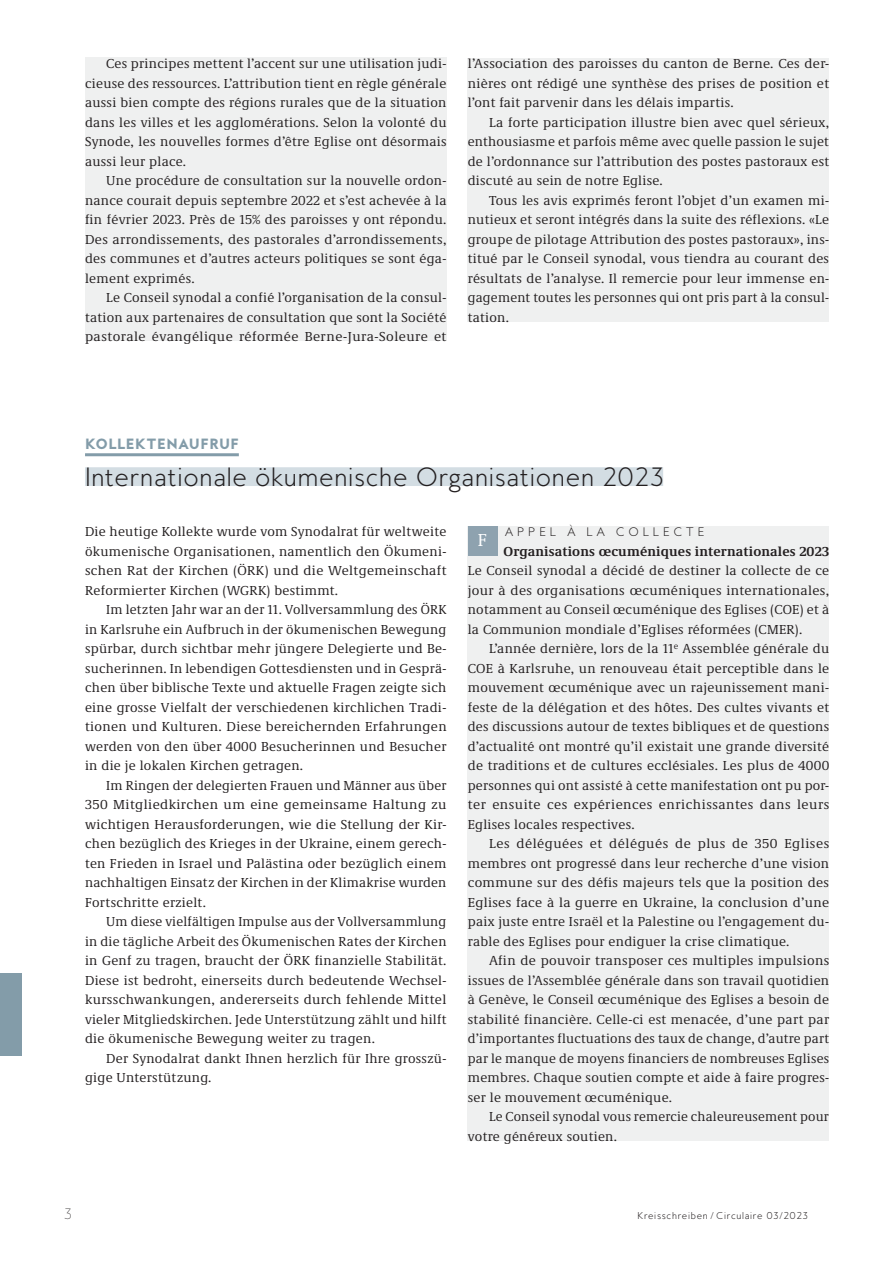
<style>
.page{position:relative;width:893px;height:1263px;background:#fff}
.page>*{position:absolute;margin:0;border:0;box-sizing:border-box;transform-origin:0 0}
._4_titel_16pt{font:300 24px "MB Empire";letter-spacing:.03em;color:#231f20}
._1_text_dt_block{font:18px "Demos Next Pro";color:#fff}
._4_text_fr_block_ein{font:13.5px/19.5px "Demos Next Pro";letter-spacing:.02em;color:#231f20;text-align:justify}
._4_text_dt_block_ein{font:13.5px/19.5px "Demos Next Pro";letter-spacing:.02em;color:#231f20;text-align:justify}
._4_text_fr_block{font:13.5px/19.5px "Demos Next Pro";letter-spacing:.02em;color:#231f20;text-align:justify}
._4_text_dt_block{font:13.5px/19.5px "Demos Next Pro";letter-spacing:.02em;color:#231f20;text-align:justify}
._4_zwischentitel{font:700 13.5px "Demos Next Pro";letter-spacing:.01em;color:#231f20}
._4_spitzmarke_9_13{font:800 13.5px "MB Empire";letter-spacing:.03em;color:#839ca9}
.t1{font:100 13.5px "MB Empire";color:#231f20}
._4_spitzmarke_klein{font:300 11.25px "MB Empire";letter-spacing:.34em;color:#231f20}
.t2{font:300 9px "MB Empire";letter-spacing:.08em;color:#231f20}
</style>
<div class="page">
<div style="left:85px;top:58px;width:361px;height:283px;background:#eff0f0"></div>
<div style="left:468px;top:58px;width:361px;height:264px;background:#eff0f0"></div>
<hr style="left:85px;top:453px;width:154px;height:3px;background:#839ca9">
<div style="left:85px;top:467px;width:578px;height:19px;background:#d3dde3"></div>
<div style="left:468px;top:526px;width:361px;height:615px;background:#eff0f0"></div>
<div style="left:468px;top:526px;width:29px;height:29px;background:#8ea2af"></div>
<div style="left:0;top:974px;width:21px;height:82px;background:#839ca9"></div>
<p class="_4_text_fr_block_ein" style="left:85px;top:53px;width:363px;text-indent:21px">Ces principes mettent l’accent sur une utilisation judi&shy;cieuse des ressources. L’attribution tient en règle générale aussi bien compte des régions rurales que de la situation dans les villes et les agglomérations. Selon la volonté du Synode, les nouvelles formes d’être Eglise ont désormais aussi leur place.</p>
<p class="_4_text_fr_block_ein" style="left:85px;top:170px;width:363px;text-indent:21px">Une procédure de consultation sur la nouvelle ordon&shy;nance courait depuis septembre 2022 et s’est achevée à la fin février 2023. Près de 15% des paroisses y ont répondu.<br>Des arrondissements, des pastorales d’arrondissements, des communes et d’autres acteurs politiques se sont éga&shy;lement exprimés.</p>
<p class="_4_text_fr_block_ein" style="left:85px;top:287px;width:363px;text-indent:21px">Le Conseil synodal a confié l’organisation de la consul&shy;tation aux partenaires de consultation que sont la Société pastorale évangélique réformée Berne-Jura-Soleure et</p>
<p class="_4_text_fr_block_ein" style="left:468px;top:53px;width:363px">l’Association des paroisses du canton de Berne. Ces der&shy;nières ont rédigé une synthèse des prises de position et l’ont fait parvenir dans les délais impartis.</p>
<p class="_4_text_fr_block_ein" style="left:468px;top:112px;width:363px;text-indent:21px">La forte participation illustre bien avec quel sérieux, enthousiasme et parfois même avec quelle passion le sujet de l’ordonnance sur l’attribution des postes pastoraux est discuté au sein de notre Eglise.</p>
<p class="_4_text_fr_block_ein" style="left:468px;top:190px;width:363px;text-indent:21px">Tous les avis exprimés feront l’objet d’un examen mi&shy;nutieux et seront intégrés dans la suite des réflexions. «Le groupe de pilotage Attribution des postes pastoraux», ins&shy;titué par le Conseil synodal, vous tiendra au courant des résultats de l’analyse. Il remercie pour leur immense en&shy;gagement toutes les personnes qui ont pris part à la consul&shy;tation.</p>
<p class="_4_spitzmarke_9_13" style="left:85px;top:435px;width:156px">KOLLEKTENAUFRUF</p>
<p class="_4_titel_16pt" style="left:85px;top:461px;width:580px">Internationale ökumenische Organisationen 2023</p>
<p class="_4_text_dt_block" style="left:85px;top:521px;width:363px">Die heutige Kollekte wurde vom Synodalrat für weltweite ökumenische Organisationen, namentlich den Ökumeni&shy;schen Rat der Kirchen (ÖRK) und die Weltgemeinschaft Reformierter Kirchen (WGRK) bestimmt.</p>
<p class="_4_text_dt_block_ein" style="left:85px;top:599px;width:363px;text-indent:21px">Im letzten Jahr war an der 11. Vollversammlung des ÖRK in Karlsruhe ein Aufbruch in der ökumenischen Bewegung spürbar, durch sichtbar mehr jüngere Delegierte und Be&shy;sucherinnen. In lebendigen Gottesdiensten und in Gesprä&shy;chen über biblische Texte und aktuelle Fragen zeigte sich eine grosse Vielfalt der verschiedenen kirchlichen Tradi&shy;tionen und Kulturen. Diese bereichernden Erfahrungen werden von den über 4000 Besucherinnen und Besucher in die je lokalen Kirchen getragen.</p>
<p class="_4_text_dt_block_ein" style="left:85px;top:775px;width:363px;text-indent:21px">Im Ringen der delegierten Frauen und Männer aus über 350 Mitgliedkirchen um eine gemeinsame Haltung zu wichtigen Herausforderungen, wie die Stellung der Kir&shy;chen bezüglich des Krieges in der Ukraine, einem gerech&shy;ten Frieden in Israel und Palästina oder bezüglich einem nachhaltigen Einsatz der Kirchen in der Klimakrise wurden Fortschritte erzielt.</p>
<p class="_4_text_dt_block_ein" style="left:85px;top:911px;width:363px;text-indent:21px">Um diese vielfältigen Impulse aus der Vollversammlung in die tägliche Arbeit des Ökumenischen Rates der Kirchen in Genf zu tragen, braucht der ÖRK finanzielle Stabilität.<br>Diese ist bedroht, einerseits durch bedeutende Wechsel&shy;kursschwankungen, andererseits durch fehlende Mittel vieler Mitgliedskirchen. Jede Unterstützung zählt und hilft die ökumenische Bewegung weiter zu tragen.</p>
<p class="_4_text_dt_block_ein" style="left:85px;top:1048px;width:363px;text-indent:21px">Der Synodalrat dankt Ihnen herzlich für Ihre grosszü&shy;gige Unterstützung.</p>
<p class="_4_spitzmarke_klein" style="left:505px;top:525px;width:201px">APPEL À LA COLLECTE</p>
<p class="_4_zwischentitel" style="left:504px;top:541px;width:327px">Organisations œcuméniques internationales 2023</p>
<p class="_4_text_fr_block" style="left:468px;top:560px;width:363px">Le Conseil synodal a décidé de destiner la collecte de ce jour à des organisations œcuméniques internationales, notamment au Conseil œcuménique des Eglises (COE) et à la Communion mondiale d’Eglises réformées (CMER).</p>
<p class="_4_text_fr_block_ein" style="left:468px;top:638px;width:363px;text-indent:21px">L’année dernière, lors de la 11<sup>e</sup> Assemblée générale du COE à Karlsruhe, un renouveau était perceptible dans le mouvement œcuménique avec un rajeunissement mani&shy;feste de la délégation et des hôtes. Des cultes vivants et des discussions autour de textes bibliques et de questions d’actualité ont montré qu’il existait une grande diversité de traditions et de cultures ecclésiales. Les plus de 4000 personnes qui ont assisté à cette manifestation ont pu por&shy;ter ensuite ces expériences enrichissantes dans leurs Eglises locales respectives.</p>
<p class="_4_text_fr_block_ein" style="left:468px;top:833px;width:363px;text-indent:21px">Les déléguées et délégués de plus de 350 Eglises membres ont progressé dans leur recherche d’une vision commune sur des défis majeurs tels que la position des Eglises face à la guerre en Ukraine, la conclusion d’une paix juste entre Israël et la Palestine ou l’engagement du&shy;rable des Eglises pour endiguer la crise climatique.</p>
<p class="_4_text_fr_block_ein" style="left:468px;top:950px;width:363px;text-indent:21px">Afin de pouvoir transposer ces multiples impulsions issues de l’Assemblée générale dans son travail quotidien à Genève, le Conseil œcuménique des Eglises a besoin de stabilité financière. Celle-ci est menacée, d’une part par d’importantes fluctuations des taux de change, d’autre part par le manque de moyens financiers de nombreuses Eglises membres. Chaque soutien compte et aide à faire progres&shy;ser le mouvement œcuménique.</p>
<p class="_4_text_fr_block_ein" style="left:468px;top:1106px;width:363px;text-indent:21px">Le Conseil synodal vous remercie chaleureusement pour votre généreux soutien.</p>
<p class="_1_text_dt_block" style="left:478px;top:527px;width:11px">F</p>
<p class="t1" style="left:64px;top:1205px;width:10px">3</p>
<p class="t2" style="left:637px;top:1210px;width:172px">Kreisschreiben / Circulaire 03/2023</p>
</div>
